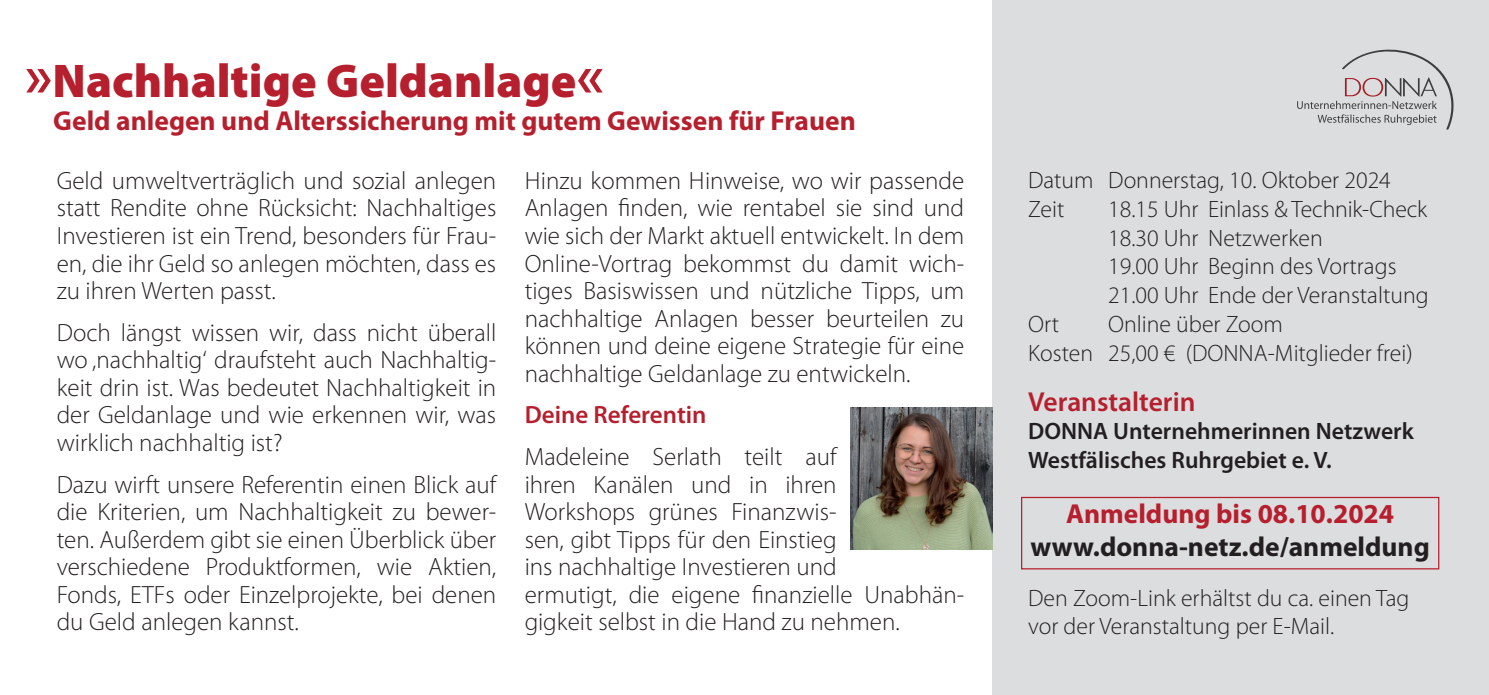
<style>
.page{position:relative;width:1489px;height:695px;background:#fff}
.page>*{position:absolute;margin:0;border:0;box-sizing:border-box;transform-origin:0 0}
.t1{font:900 47.5px "Myriad Pro";color:#b61f2d}
.t2{font:700 27.5px "Myriad Pro";color:#b61f2d}
.t3{font:700 27.5px "Myriad Pro";color:#231f20}
.t4{font:600 27.5px "Myriad Pro";color:#b61f2d}
.t5{font:300 25px/27.5px "Myriad Pro";color:#231f20;text-align:justify}
.t6{font:600 25px "Myriad Pro";color:#b61f2d}
.t7{font:300 23.75px/28.8px "Myriad Pro";color:#231f20}
.t8{font:600 23.75px/28.8px "Myriad Pro";color:#231f20}
.s1{font-weight:600;font-size:62.5px}
</style>
<div class="page">
<div style="left:992px;top:0;width:496px;height:694px;background:#dcdddf"></div>
<svg style="left:1297px;top:50px;width:156px;height:80px"></svg>
<div style="left:1020px;top:497px;width:419px;height:72px;border:1px solid #b61f2d"></div>
<img style="left:850px;top:407px;width:142px;height:142px">
<h1 class="t1" style="left:25px;top:49px;width:580px"><span class="s1">»</span>Nachhaltige Geldanlage<span class="s1">«</span></h1>
<p class="t2" style="left:53px;top:102px;width:804px">Geld anlegen und Alterssicherung mit gutem Gewissen für Frauen</p>
<p class="t5" style="left:57px;top:167px;width:441px">Geld umweltverträglich und sozial anlegen statt Rendite ohne Rücksicht: Nachhaltiges Investieren ist ein Trend, besonders für Frau&shy;en, die ihr Geld so anlegen möchten, dass es zu ihren Werten passt.</p>
<p class="t5" style="left:57px;top:318px;width:441px">Doch längst wissen wir, dass nicht überall wo ‚nachhaltig‘ draufsteht auch Nachhaltig&shy;keit drin ist. Was bedeutet Nachhaltigkeit in der Geldanlage und wie erkennen wir, was wirklich nachhaltig ist?</p>
<p class="t5" style="left:57px;top:470px;width:441px">Dazu wirft unsere Referentin einen Blick auf die Kriterien, um Nachhaltigkeit zu bewer&shy;ten. Außerdem gibt sie einen Überblick über verschiedene Produktformen, wie Aktien, Fonds, ETFs oder Einzelprojekte, bei denen du Geld anlegen kannst.</p>
<p class="t5" style="left:524px;top:167px;width:441px">Hinzu kommen Hinweise, wo wir passende Anlagen finden, wie rentabel sie sind und wie sich der Markt aktuell entwickelt. In dem Online-Vortrag bekommst du damit wich&shy;tiges Basiswissen und nützliche Tipps, um nachhaltige Anlagen besser beurteilen zu können und deine eigene Strategie für eine nachhaltige Geldanlage zu entwickeln.</p>
<p class="t6" style="left:524px;top:399px;width:183px">Deine Referentin</p>
<p class="t5" style="left:524px;top:442px;width:441px;text-align:left">Madeleine Serlath teilt auf<br>ihren Kanälen und in ihren<br>Workshops grünes Finanzwis-<br>sen, gibt Tipps für den Einstieg<br>ins nachhaltige Investieren und<br>ermutigt, die eigene finanzielle Unabhän&shy;gigkeit selbst in die Hand zu nehmen.</p>
<p class="t7" style="left:1028px;top:165px;width:364px">Datum Donnerstag, 10. Oktober 2024<br>Zeit</p>
<p class="t7" style="left:1108px;top:194px;width:322px">18.15 Uhr Einlass &amp; Technik-Check<br>18.30 Uhr Netzwerken<br>19.00 Uhr Beginn des Vortrags<br>21.00 Uhr Ende der Veranstaltung</p>
<p class="t7" style="left:1028px;top:309px;width:386px;text-indent:80px">Online über Zoom<br>Kosten 25,00 € (DONNA-Mitglieder frei)</p>
<p class="t4" style="left:1028px;top:384px;width:169px">Veranstalterin</p>
<p class="t8" style="left:1028px;top:416px;width:387px">DONNA Unternehmerinnen Netzwerk<br>Westfälisches Ruhrgebiet e. V.</p>
<p class="t2" style="left:1066px;top:495px;width:329px">Anmeldung bis 08.10.2024</p>
<p class="t3" style="left:1030px;top:528px;width:401px">www.donna-netz.de/anmeldung</p>
<p class="t7" style="left:1028px;top:583px;width:383px">Den Zoom-Link erhältst du ca. einen Tag vor der Veranstaltung per E-Mail.</p>
<p class="t7" style="left:1028px;top:309px;width:32px">Ort</p>
</div>
